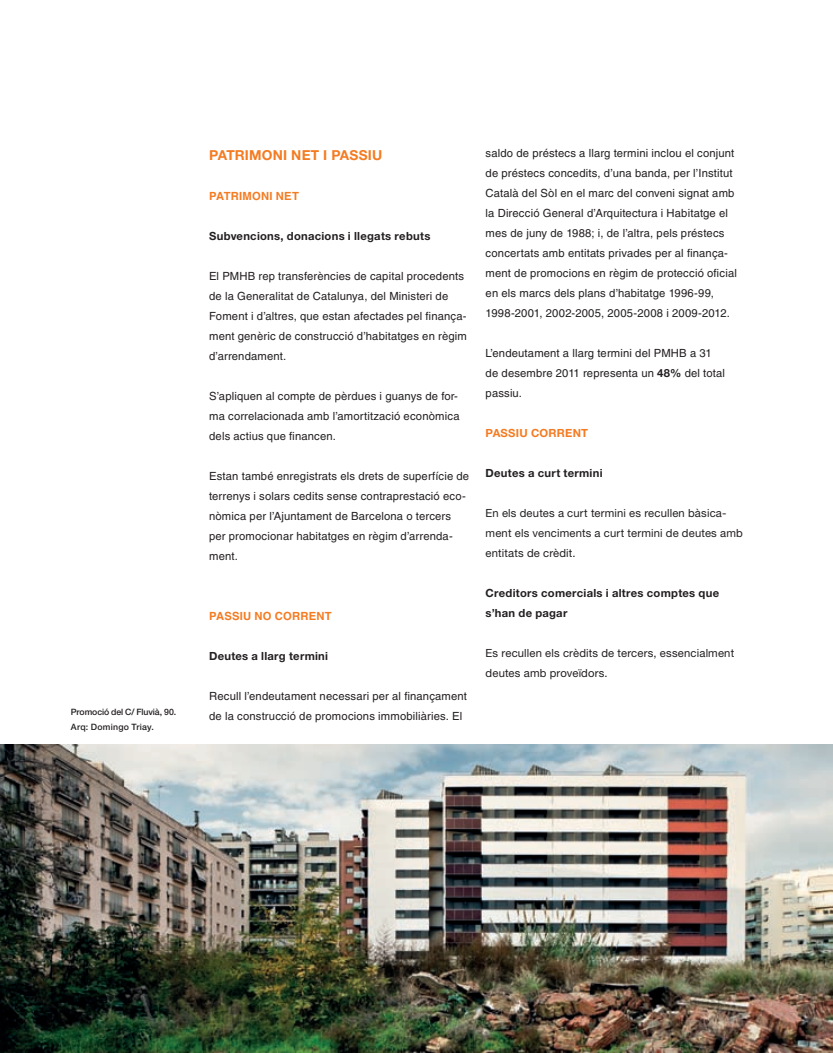
<style>
.page{position:relative;width:833px;height:1053px;background:#fff}
.page>*{position:absolute;margin:0;border:0;box-sizing:border-box;transform-origin:0 0}
.t1{font:700 13.75px "Helvetica Neue";letter-spacing:.015em;color:#f47b21}
.t2{font:11.25px/20px "Helvetica LT Std";letter-spacing:.015em;color:#231f20}
.t3{font:11.25px/20px "Helvetica Neue";letter-spacing:.015em;color:#231f20}
.t4{font:700 11.25px/20px "Helvetica Neue";letter-spacing:.025em;color:#231f20}
.t5{font:700 11.25px "Helvetica LT Std";letter-spacing:.02em;color:#f47b21}
.t6{font:700 11.25px "Helvetica Neue";letter-spacing:.02em;color:#f47b21}
.t7{font:500 8.75px/15px "Helvetica Neue";letter-spacing:-.01em;color:#231f20}
.s1{font-family:"Helvetica Neue";font-weight:700}
</style>
<div class="page">
<img style="left:0;top:744px;width:833px;height:308px">
<p class="t7" style="left:71px;top:704px;width:107px">Promoció del C/ Fluvià, 90.<br>Arq: Domingo Triay.</p>
<p class="t1" style="left:209px;top:146px;width:175px">PATRIMONI NET I PASSIU</p>
<p class="t5" style="left:209px;top:189px;width:91px">PATRIMONI NET</p>
<p class="t4" style="left:209px;top:225px;width:223px">Subvencions, donacions i llegats rebuts</p>
<p class="t2" style="left:209px;top:266px;width:259px">El PMHB rep transferències de capital procedents de la Generalitat de Catalunya, del Ministeri de Foment i d’altres, que estan afectades pel finança&shy;ment genèric de construcció d’habitatges en règim d’arrendament.</p>
<p class="t2" style="left:209px;top:386px;width:252px">S’apliquen al compte de pèrdues i guanys de for&shy;ma correlacionada amb l’amortització econòmica dels actius que financen.</p>
<p class="t2" style="left:209px;top:466px;width:261px">Estan també enregistrats els drets de superfície de terrenys i solars cedits sense contraprestació eco&shy;nòmica per l’Ajuntament de Barcelona o tercers per promocionar habitatges en règim d’arrenda&shy;ment.</p>
<p class="t5" style="left:209px;top:609px;width:124px">PASSIU NO CORRENT</p>
<p class="t4" style="left:209px;top:645px;width:120px">Deutes a llarg termini</p>
<p class="t2" style="left:209px;top:686px;width:259px">Recull l’endeutament necessari per al finançament de la construcció de promocions immobiliàries. El</p>
<p class="t2" style="left:485px;top:143px;width:253px">saldo de préstecs a llarg termini inclou el conjunt de préstecs concedits, d’una banda, per l’Institut Català del Sòl en el marc del conveni signat amb la Direcció General d’Arquitectura i Habitatge el mes de juny de 1988; i, de l’altra, pels préstecs concertats amb entitats privades per al finança&shy;ment de promocions en règim de protecció oficial en els marcs dels plans d’habitatge 1996-99, 1998-2001, 2002-2005, 2005-2008 i 2009-2012.</p>
<p class="t2" style="left:485px;top:343px;width:241px">L’endeutament a llarg termini del PMHB a 31 de desembre 2011 representa un <span class="s1">48%</span> del total passiu.</p>
<p class="t6" style="left:485px;top:426px;width:104px">PASSIU CORRENT</p>
<p class="t4" style="left:485px;top:463px;width:118px">Deutes a curt termini</p>
<p class="t3" style="left:485px;top:503px;width:259px">En els deutes a curt termini es recullen bàsica&shy;ment els venciments a curt termini de deutes amb entitats de crèdit.</p>
<p class="t4" style="left:485px;top:583px;width:235px">Creditors comercials i altres comptes que s’han de pagar</p>
<p class="t3" style="left:485px;top:643px;width:250px">Es recullen els crèdits de tercers, essencialment deutes amb proveïdors.</p>
</div>
